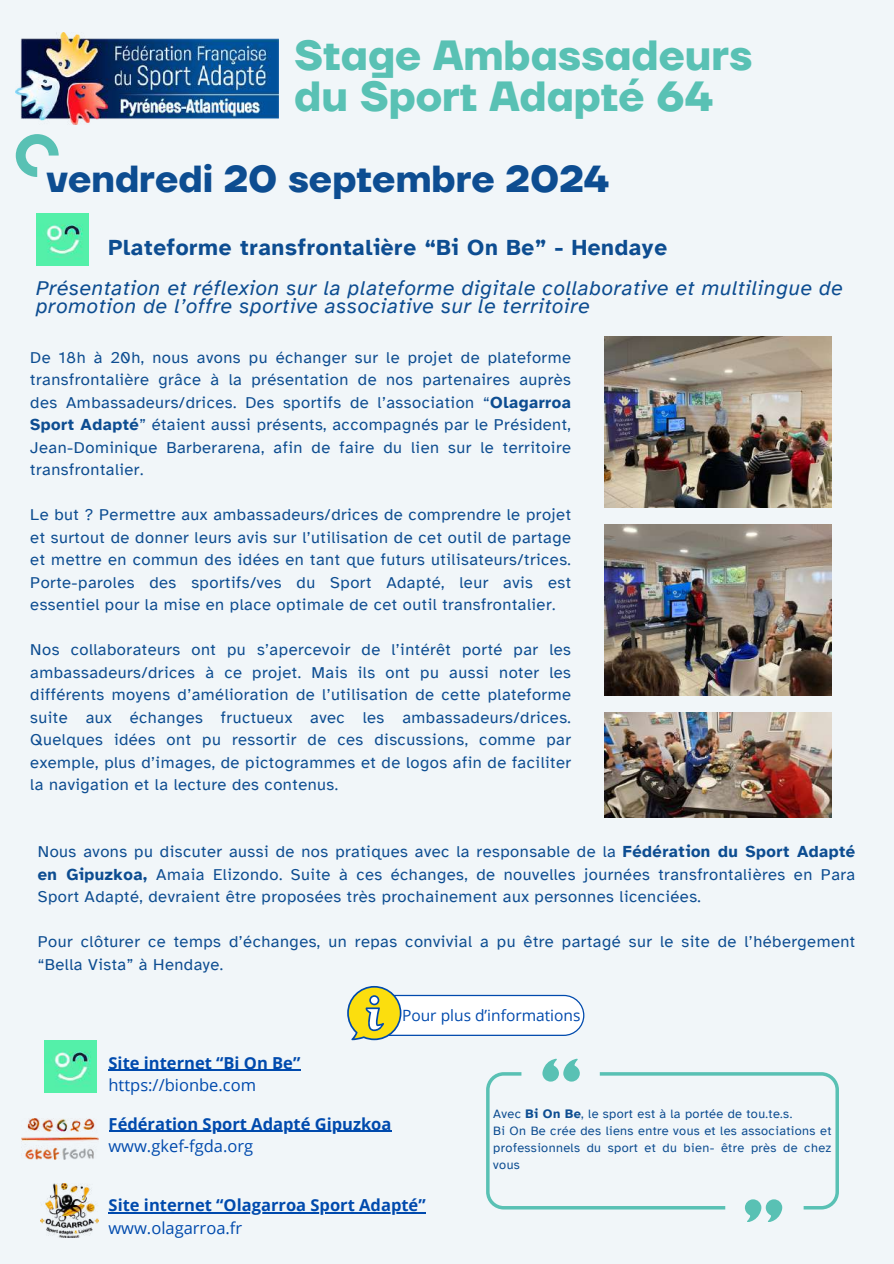
<style>
.page{position:relative;width:894px;height:1264px;background:#fff}
.page>*{position:absolute;margin:0;border:0;box-sizing:border-box;transform-origin:0 0}
.t1{font:700 42px/41.7px "TT Firs Neue";color:#59c1b4}
.t2{font:700 37.5px "TT Firs Neue";color:#0d4d91}
.t3{font:700 22.5px "Atkinson Hyperlegible";letter-spacing:.03em;color:#0d4d91}
.t4{font:italic 21px/18px "Atkinson Hyperlegible";letter-spacing:.03em;color:#0d4d91}
.t5{font:16.5px/22.5px "Atkinson Hyperlegible";letter-spacing:.03em;color:#0d4d91;text-align:justify}
.t6{font:700 16.5px "Open Sans";color:#004aad}
.t7{font:16.5px "Open Sans";color:#004aad}
.t8{font:15.6px "Open Sans";color:#004aad}
.t9{font:12.75px/17px "Atkinson Hyperlegible";letter-spacing:.03em;color:#0d4d91}
.s1{font-weight:700}
</style>
<div class="page">
<div style="left:0;top:0;width:893px;height:1263px;background:#f1f6f9"></div>
<svg style="left:16px;top:134px;width:43px;height:43px"></svg>
<img style="left:16px;top:32px;width:262px;height:93px">
<img style="left:604px;top:336px;width:227px;height:171px">
<img style="left:604px;top:524px;width:227px;height:171px">
<img style="left:36px;top:213px;width:53px;height:53px">
<img style="left:40px;top:1183px;width:59px;height:54px">
<img style="left:44px;top:1040px;width:52px;height:52px">
<hr style="left:108px;top:1069px;width:36px;height:1px;background:#004aad">
<hr style="left:144px;top:1069px;width:156px;height:1px;background:#004aad">
<img style="left:22px;top:1118px;width:76px;height:41px">
<hr style="left:109px;top:1212px;width:35px;height:1px;background:#004aad">
<hr style="left:144px;top:1212px;width:281px;height:1px;background:#004aad">
<hr style="left:109px;top:1130px;width:282px;height:1px;background:#004aad">
<svg style="left:347px;top:986px;width:237px;height:54px"></svg>
<img style="left:604px;top:712px;width:227px;height:105px">
<svg style="left:486px;top:1058px;width:352px;height:163px"></svg>
<h1 class="t1" style="left:294px;top:36px;width:459px">Stage Ambassadeurs du Sport Adapté 64</h1>
<h2 class="t2" style="left:47px;top:157px;width:563px">vendredi 20 septembre 2024</h2>
<h3 class="t3" style="left:108px;top:234px;width:560px">Plateforme transfrontalière “Bi On Be” - Hendaye</h3>
<p class="t4" style="left:36px;top:279px;width:808px">Présentation et réflexion sur la plateforme digitale collaborative et multilingue de promotion de l’offre sportive associative sur le territoire</p>
<p class="t5" style="left:30px;top:346px;width:542px">De 18h à 20h, nous avons pu échanger sur le projet de plateforme transfrontalière grâce à la présentation de nos partenaires auprès des Ambassadeurs/drices. Des sportifs de l’association “<span class="s1">Olagarroa Sport Adapté</span>” étaient aussi présents, accompagnés par le Président, Jean-Dominique Barberarena, afin de faire du lien sur le territoire transfrontalier.</p>
<p class="t5" style="left:30px;top:503px;width:542px">Le but ? Permettre aux ambassadeurs/drices de comprendre le projet et surtout de donner leurs avis sur l’utilisation de cet outil de partage et mettre en commun des idées en tant que futurs utilisateurs/trices.<br>Porte-paroles des sportifs/ves du Sport Adapté, leur avis est essentiel pour la mise en place optimale de cet outil transfrontalier.</p>
<p class="t5" style="left:30px;top:638px;width:542px">Nos collaborateurs ont pu s’apercevoir de l’intérêt porté par les ambassadeurs/drices à ce projet. Mais ils ont pu aussi noter les différents moyens d’amélioration de l’utilisation de cette plateforme suite aux échanges fructueux avec les ambassadeurs/drices.<br>Quelques idées ont pu ressortir de ces discussions, comme par exemple, plus d’images, de pictogrammes et de logos afin de faciliter la navigation et la lecture des contenus.</p>
<p class="t5" style="left:38px;top:840px;width:818px">Nous avons pu discuter aussi de nos pratiques avec la responsable de la <span class="s1">Fédération du Sport Adapté en Gipuzkoa,</span> Amaia Elizondo. Suite à ces échanges, de nouvelles journées transfrontalières en Para Sport Adapté, devraient être proposées très prochainement aux personnes licenciées.</p>
<p class="t5" style="left:38px;top:930px;width:818px">Pour clôturer ce temps d’échanges, un repas convivial a pu être partagé sur le site de l’hébergement “Bella Vista” à Hendaye.</p>
<p class="t6" style="left:108px;top:1051px;width:193px">Site internet “Bi On Be”</p>
<p class="t7" style="left:108px;top:1073px;width:149px">https://bionbe.com</p>
<p class="t6" style="left:109px;top:1111px;width:284px">Fédération Sport Adapté Gipuzkoa</p>
<p class="t7" style="left:108px;top:1134px;width:146px">www.gkef-fgda.org</p>
<p class="t8" style="left:402px;top:1004px;width:180px">Pour plus d’informations</p>
<p class="t9" style="left:493px;top:1105px;width:339px">Avec <span class="s1">Bi On Be</span>, le sport est à la portée de tou.te.s.<br>Bi On Be crée des liens entre vous et les associations et professionnels du sport et du bien- être près de chez vous</p>
<p class="t6" style="left:109px;top:1193px;width:318px">Site internet “Olagarroa Sport Adapté”</p>
<p class="t7" style="left:108px;top:1216px;width:135px">www.olagarroa.fr</p>
</div>
